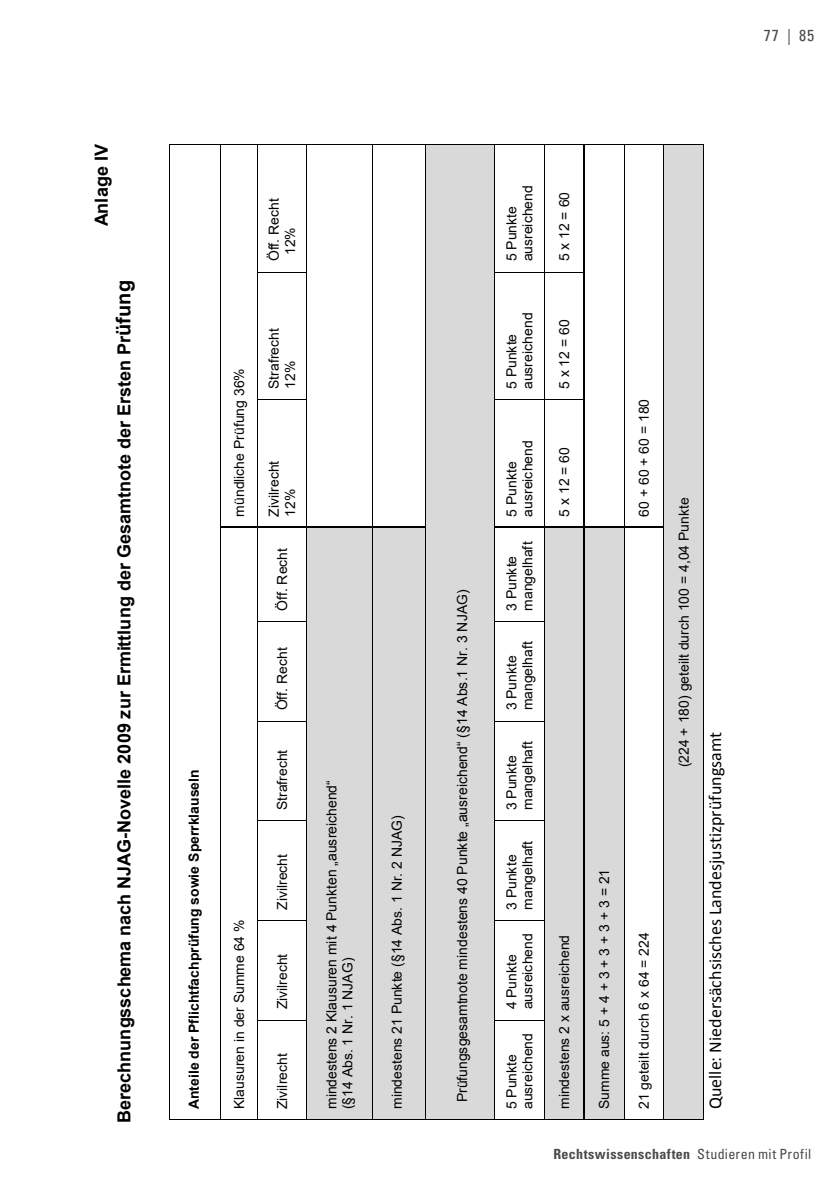
<style>
.page{position:relative;width:840px;height:1191px;background:#fff}
.page>*{position:absolute;margin:0;border:0;box-sizing:border-box;transform-origin:0 0}
.t1{font:700 18px "Arial";color:#000}
.t2{font:18px "Calibri";color:#000}
.t3{font:condensed 16px "Univers LT Std";color:#4a4a49}
.t4{font:14px/16px "Arial";color:#000}
.t5{font:14px "Arial";color:#000}
.t6{font:700 14px "Arial";color:#000}
.t7{font:700 condensed 14px "Univers LT Std";letter-spacing:.025em;color:#4a4a49}
.s1{font-size:20px}
.s2{font-weight:400}
</style>
<div class="page">
<hr style="left:169px;top:145px;width:1px;height:974px;background:#000">
<hr style="left:170px;top:1119px;width:50px;height:1px;background:#000">
<hr style="left:170px;top:144px;width:50px;height:1px;background:#000">
<hr style="left:220px;top:528px;width:1px;height:591px;background:#000">
<hr style="left:220px;top:145px;width:1px;height:382px;background:#000">
<hr style="left:221px;top:1119px;width:36px;height:1px;background:#000">
<hr style="left:221px;top:527px;width:36px;height:1px;background:#000">
<hr style="left:221px;top:144px;width:36px;height:1px;background:#000">
<hr style="left:257px;top:1020px;width:1px;height:99px;background:#000">
<hr style="left:257px;top:921px;width:1px;height:98px;background:#000">
<hr style="left:257px;top:821px;width:1px;height:99px;background:#000">
<hr style="left:257px;top:721px;width:1px;height:99px;background:#000">
<hr style="left:257px;top:622px;width:1px;height:98px;background:#000">
<hr style="left:257px;top:528px;width:1px;height:93px;background:#000">
<hr style="left:257px;top:400px;width:1px;height:127px;background:#000">
<hr style="left:257px;top:273px;width:1px;height:126px;background:#000">
<hr style="left:257px;top:145px;width:1px;height:127px;background:#000">
<hr style="left:258px;top:1119px;width:48px;height:1px;background:#000">
<hr style="left:258px;top:1019px;width:48px;height:1px;background:#000">
<hr style="left:258px;top:920px;width:48px;height:1px;background:#000">
<hr style="left:258px;top:820px;width:48px;height:1px;background:#000">
<hr style="left:258px;top:720px;width:48px;height:1px;background:#000">
<hr style="left:258px;top:621px;width:48px;height:1px;background:#000">
<hr style="left:258px;top:527px;width:48px;height:1px;background:#000">
<hr style="left:258px;top:399px;width:48px;height:1px;background:#000">
<hr style="left:258px;top:272px;width:48px;height:1px;background:#000">
<hr style="left:258px;top:144px;width:48px;height:1px;background:#000">
<div style="left:307px;top:528px;width:65px;height:591px;background:#d9d9d9"></div>
<hr style="left:306px;top:1020px;width:1px;height:99px;background:#000">
<hr style="left:306px;top:921px;width:1px;height:98px;background:#000">
<hr style="left:306px;top:821px;width:1px;height:99px;background:#000">
<hr style="left:306px;top:721px;width:1px;height:99px;background:#000">
<hr style="left:306px;top:622px;width:1px;height:98px;background:#000">
<hr style="left:306px;top:528px;width:1px;height:93px;background:#000">
<hr style="left:306px;top:400px;width:1px;height:127px;background:#000">
<hr style="left:306px;top:273px;width:1px;height:126px;background:#000">
<hr style="left:306px;top:145px;width:1px;height:127px;background:#000">
<hr style="left:307px;top:1119px;width:65px;height:1px;background:#000">
<hr style="left:307px;top:527px;width:65px;height:1px;background:#000">
<hr style="left:307px;top:144px;width:65px;height:1px;background:#000">
<div style="left:372px;top:528px;width:53px;height:591px;background:#d9d9d9"></div>
<hr style="left:372px;top:528px;width:1px;height:591px;background:#000">
<hr style="left:372px;top:145px;width:1px;height:382px;background:#000">
<hr style="left:372px;top:1119px;width:53px;height:1px;background:#000">
<hr style="left:372px;top:527px;width:53px;height:1px;background:#000">
<hr style="left:372px;top:144px;width:53px;height:1px;background:#000">
<div style="left:426px;top:145px;width:67px;height:974px;background:#d9d9d9"></div>
<hr style="left:425px;top:528px;width:1px;height:591px;background:#000">
<hr style="left:425px;top:145px;width:1px;height:382px;background:#000">
<hr style="left:426px;top:1119px;width:67px;height:1px;background:#000">
<hr style="left:426px;top:144px;width:67px;height:1px;background:#000">
<hr style="left:493px;top:1020px;width:1px;height:99px;background:#000">
<hr style="left:493px;top:921px;width:1px;height:98px;background:#000">
<hr style="left:493px;top:821px;width:1px;height:99px;background:#000">
<hr style="left:493px;top:721px;width:1px;height:99px;background:#000">
<hr style="left:493px;top:622px;width:1px;height:98px;background:#000">
<hr style="left:493px;top:528px;width:1px;height:93px;background:#000">
<hr style="left:493px;top:400px;width:1px;height:127px;background:#000">
<hr style="left:493px;top:273px;width:1px;height:126px;background:#000">
<hr style="left:493px;top:145px;width:1px;height:127px;background:#000">
<hr style="left:494px;top:1119px;width:49px;height:1px;background:#000">
<hr style="left:494px;top:1019px;width:49px;height:1px;background:#000">
<hr style="left:494px;top:920px;width:49px;height:1px;background:#000">
<hr style="left:494px;top:820px;width:49px;height:1px;background:#000">
<hr style="left:494px;top:720px;width:49px;height:1px;background:#000">
<hr style="left:494px;top:621px;width:49px;height:1px;background:#000">
<hr style="left:494px;top:527px;width:49px;height:1px;background:#000">
<hr style="left:494px;top:399px;width:49px;height:1px;background:#000">
<hr style="left:494px;top:272px;width:49px;height:1px;background:#000">
<hr style="left:494px;top:144px;width:49px;height:1px;background:#000">
<div style="left:544px;top:528px;width:39px;height:591px;background:#d9d9d9"></div>
<hr style="left:543px;top:1020px;width:1px;height:99px;background:#000">
<hr style="left:543px;top:921px;width:1px;height:98px;background:#000">
<hr style="left:543px;top:821px;width:1px;height:99px;background:#000">
<hr style="left:543px;top:721px;width:1px;height:99px;background:#000">
<hr style="left:543px;top:622px;width:1px;height:98px;background:#000">
<hr style="left:543px;top:528px;width:1px;height:93px;background:#000">
<hr style="left:543px;top:400px;width:1px;height:127px;background:#000">
<hr style="left:543px;top:273px;width:1px;height:126px;background:#000">
<hr style="left:543px;top:145px;width:1px;height:127px;background:#000">
<hr style="left:544px;top:1119px;width:39px;height:1px;background:#000">
<hr style="left:544px;top:527px;width:39px;height:1px;background:#000">
<hr style="left:544px;top:399px;width:39px;height:1px;background:#000">
<hr style="left:544px;top:272px;width:39px;height:1px;background:#000">
<hr style="left:544px;top:144px;width:39px;height:1px;background:#000">
<div style="left:584px;top:528px;width:39px;height:591px;background:#d9d9d9"></div>
<hr style="left:583px;top:528px;width:1px;height:591px;background:#000">
<hr style="left:583px;top:400px;width:1px;height:127px;background:#000">
<hr style="left:583px;top:273px;width:1px;height:126px;background:#000">
<hr style="left:583px;top:145px;width:1px;height:127px;background:#000">
<hr style="left:584px;top:1119px;width:39px;height:1px;background:#000">
<hr style="left:584px;top:527px;width:39px;height:1px;background:#000">
<hr style="left:584px;top:144px;width:39px;height:1px;background:#000">
<hr style="left:623px;top:528px;width:1px;height:591px;background:#000">
<hr style="left:623px;top:145px;width:1px;height:382px;background:#000">
<hr style="left:624px;top:1119px;width:39px;height:1px;background:#000">
<hr style="left:624px;top:527px;width:39px;height:1px;background:#000">
<hr style="left:624px;top:144px;width:39px;height:1px;background:#000">
<div style="left:664px;top:145px;width:38px;height:974px;background:#d9d9d9"></div>
<hr style="left:663px;top:528px;width:1px;height:591px;background:#000">
<hr style="left:663px;top:145px;width:1px;height:382px;background:#000">
<hr style="left:663px;top:1119px;width:39px;height:1px;background:#000">
<hr style="left:702px;top:145px;width:1px;height:974px;background:#000">
<hr style="left:663px;top:144px;width:39px;height:1px;background:#000">
<p class="t1" style="left:89px;top:226px;width:84px;rotate:-90deg">Anlage IV</p>
<p class="t1" style="left:111px;top:1122px;width:844px;rotate:-90deg">Berechnungsschema nach NJAG-Novelle 2009 zur Ermittlung der Gesamtnote der Ersten Pr<span class="s1">üfung</span></p>
<p class="t3" style="left:763px;top:25px;width:52px">77 | 85</p>
<p class="t6" style="left:184px;top:1109px;width:341px;rotate:-90deg">Anteile der Pflichtfachprüfung sowie Sperrklauseln</p>
<p class="t4" style="left:266px;top:255px;width:58px;text-indent:-6px;rotate:-90deg">Öff. Recht<br>12%</p>
<p class="t4" style="left:231px;top:516px;width:150px;rotate:-90deg">mündliche Prüfung 36%</p>
<p class="t4" style="left:231px;top:1109px;width:191px;rotate:-90deg">Klausuren in der Summe 64 %</p>
<p class="t4" style="left:266px;top:389px;width:62px;rotate:-90deg">Strafrecht<br>12%</p>
<p class="t4" style="left:266px;top:516px;width:57px;rotate:-90deg">Zivilrecht<br>12%</p>
<p class="t4" style="left:274px;top:611px;width:64px;rotate:-90deg">Öff. Recht</p>
<p class="t4" style="left:274px;top:710px;width:64px;rotate:-90deg">Öff. Recht</p>
<p class="t4" style="left:274px;top:810px;width:62px;rotate:-90deg">Strafrecht</p>
<p class="t4" style="left:274px;top:909px;width:57px;rotate:-90deg">Zivilrecht</p>
<p class="t4" style="left:274px;top:1009px;width:57px;rotate:-90deg">Zivilrecht</p>
<p class="t4" style="left:274px;top:1109px;width:57px;rotate:-90deg">Zivilrecht</p>
<p class="t5" style="left:322px;top:1109px;width:330px;rotate:-90deg">mindestens 2 Klausuren mit 4 Punkten „ausreichend“</p>
<p class="t4" style="left:339px;top:1109px;width:153px;rotate:-90deg">(§14 Abs. 1 Nr. 1 NJAG)</p>
<p class="t4" style="left:389px;top:1109px;width:295px;rotate:-90deg">mindestens 21 Punkte (§14 Abs. 1 Nr. 2 NJAG)</p>
<p class="t5" style="left:453px;top:1102px;width:514px;rotate:-90deg">Prüfungsgesamtnote mindestens 40 Punkte „ausreichend“ (§14 Abs.1 Nr. 3 NJAG)</p>
<p class="t4" style="left:503px;top:261px;width:78px;rotate:-90deg">5 Punkte ausreichend</p>
<p class="t4" style="left:556px;top:261px;width:71px;rotate:-90deg">5 x 12 = 60</p>
<p class="t4" style="left:503px;top:389px;width:78px;rotate:-90deg">5 Punkte ausreichend</p>
<p class="t4" style="left:503px;top:516px;width:78px;rotate:-90deg">5 Punkte ausreichend</p>
<p class="t4" style="left:503px;top:611px;width:71px;rotate:-90deg">3 Punkte mangelhaft</p>
<p class="t4" style="left:503px;top:710px;width:71px;rotate:-90deg">3 Punkte mangelhaft</p>
<p class="t4" style="left:503px;top:810px;width:71px;rotate:-90deg">3 Punkte mangelhaft</p>
<p class="t4" style="left:503px;top:909px;width:71px;rotate:-90deg">3 Punkte mangelhaft</p>
<p class="t4" style="left:503px;top:1009px;width:78px;rotate:-90deg">4 Punkte ausreichend</p>
<p class="t4" style="left:503px;top:1109px;width:78px;rotate:-90deg">5 Punkte ausreichend</p>
<p class="t4" style="left:556px;top:389px;width:71px;rotate:-90deg">5 x 12 = 60</p>
<p class="t4" style="left:556px;top:516px;width:71px;rotate:-90deg">5 x 12 = 60</p>
<p class="t4" style="left:556px;top:1109px;width:176px;rotate:-90deg">mindestens 2 x ausreichend</p>
<p class="t4" style="left:596px;top:1109px;width:242px;rotate:-90deg">Summe aus: 5 + 4 + 3 + 3 + 3 + 3 = 21</p>
<p class="t4" style="left:635px;top:516px;width:119px;rotate:-90deg">60 + 60 + 60 = 180</p>
<p class="t4" style="left:635px;top:1109px;width:178px;rotate:-90deg">21 geteilt durch 6 x 64 = 224</p>
<p class="t4" style="left:675px;top:767px;width:271px;rotate:-90deg">(224 + 180) geteilt durch 100 = 4,04 Punkte</p>
<p class="t2" style="left:703px;top:1109px;width:379px;rotate:-90deg">Quelle: Niedersächsisches Landesjustizprüfungsamt</p>
<p class="t7" style="left:553px;top:1145px;width:259px">Rechtswissenschaften <span class="s2">Studieren mit Profil</span></p>
</div>
